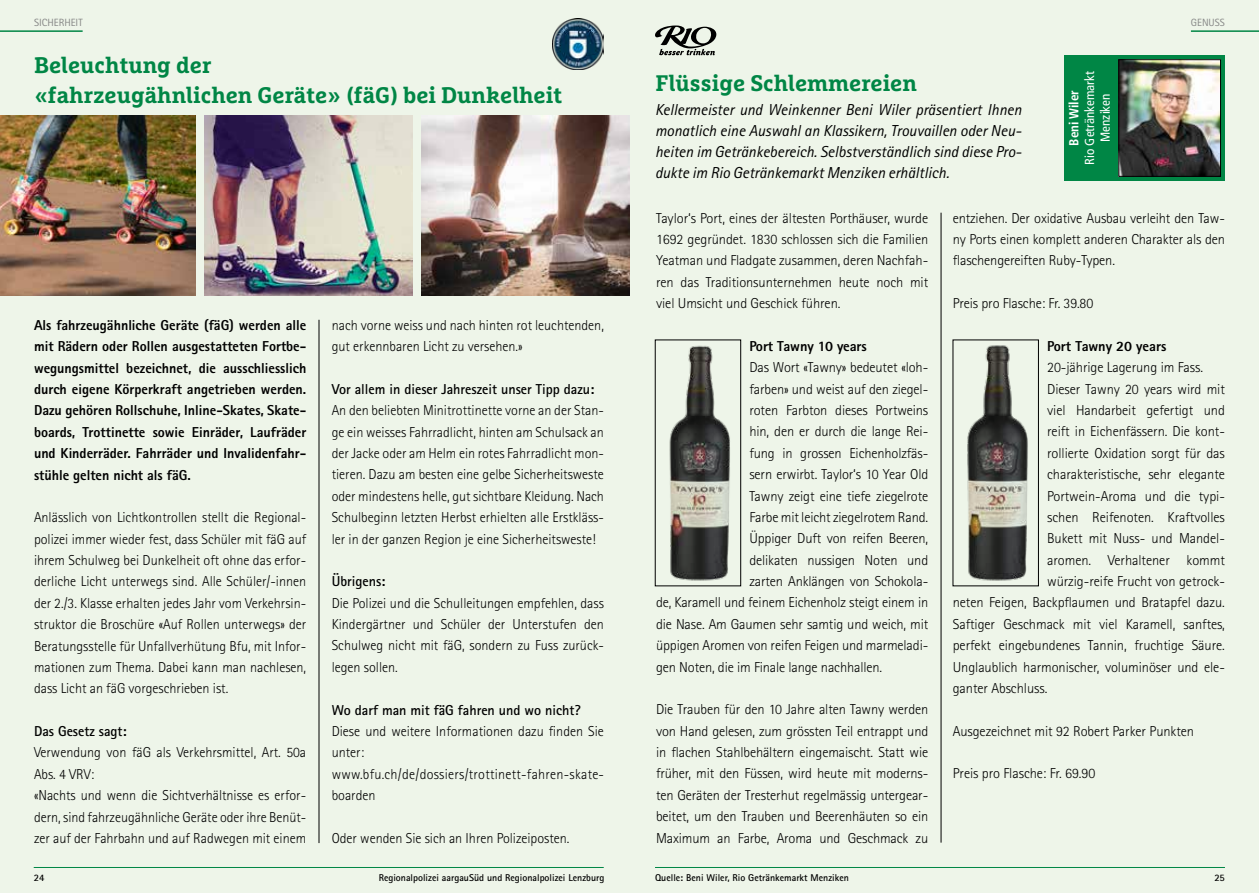
<style>
.page{position:relative;width:1259px;height:893px;background:#fff}
.page>*{position:absolute;margin:0;border:0;box-sizing:border-box;transform-origin:0 0}
.t1{font:700 22.5px/30px "Marselis Slab Pro";color:#008645}
.t2{font:italic 15.9px/21px "Rotis Sans Serif Std";color:#000;text-align:justify}
.t3{font:300 14.4px/21.3px "Rotis Sans Serif Std";letter-spacing:-.005em;color:#000;text-align:justify}
.t4{font:800 14.4px/21.3px "Rotis Sans Serif Std";color:#000;text-align:justify}
.t5{font:700 14.4px "Rotis Sans Serif Std";color:#000}
.t6{font:condensed 13.05px/15.8px "Frutiger LT Std";color:#fff;text-align:center}
.t7{font:700 condensed 13.05px "Frutiger LT Std";color:#fff}
.t8{font:10.5px "Rotis Sans Serif Std";color:#868786}
.t9{font:700 9.9px "Rotis Sans Serif Std";color:#000}
</style>
<div class="page">
<div style="left:0;top:0;width:629px;height:893px;background:#eef5e9"></div>
<hr style="left:0;top:30px;width:83px;height:2px;background:#008645">
<hr style="left:34px;top:867px;width:570px;height:1px;background:#008645">
<img style="left:552px;top:18px;width:51px;height:52px">
<div style="left:629px;top:0;width:630px;height:893px;background:#eef5e9"></div>
<hr style="left:319px;top:320px;width:1px;height:523px;background:#000">
<img style="left:0;top:116px;width:195px;height:180px">
<img style="left:204px;top:116px;width:208px;height:180px">
<img style="left:421px;top:116px;width:208px;height:180px">
<svg style="left:655px;top:26px;width:62px;height:29px"></svg>
<hr style="left:940px;top:213px;width:1px;height:630px;background:#000">
<div style="left:1064px;top:55px;width:161px;height:126px;background:#008645"></div>
<img style="left:1120px;top:62px;width:98px;height:113px">
<div style="left:1118px;top:60px;width:102px;height:117px;border:1px solid #000"></div>
<hr style="left:1191px;top:30px;width:68px;height:2px;background:#008645">
<hr style="left:655px;top:867px;width:570px;height:1px;background:#008645">
<img style="left:669px;top:345px;width:61px;height:236px">
<div style="left:655px;top:340px;width:86px;height:246px;border:1px solid #000"></div>
<img style="left:967px;top:345px;width:61px;height:236px">
<p class="t8" style="left:34px;top:16px;width:50px">SICHERHEIT</p>
<h1 class="t1" style="left:34px;top:50px;width:529px">Beleuchtung der<br>«fahrzeugähnlichen Geräte» (fäG) bei Dunkelheit</h1>
<p class="t4" style="left:34px;top:314px;width:274px">Als fahrzeugähnliche Geräte (fäG) werden alle mit Rädern oder Rollen ausgestatteten Fortbe&shy;wegungsmittel bezeichnet, die ausschliesslich durch eigene Körperkraft angetrieben werden.<br>Dazu gehören Rollschuhe, Inline-Skates, Skate&shy;boards, Trottinette sowie Einräder, Laufräder und Kinderräder. Fahrräder und Invalidenfahr&shy;stühle gelten nicht als fäG.</p>
<p class="t3" style="left:34px;top:507px;width:274px">Anlässlich von Lichtkontrollen stellt die Regional&shy;polizei immer wieder fest, dass Schüler mit fäG auf ihrem Schulweg bei Dunkelheit oft ohne das erfor&shy;derliche Licht unterwegs sind. Alle Schüler/-innen der 2./3. Klasse erhalten jedes Jahr vom Verkehrsin&shy;struktor die Broschüre «Auf Rollen unterwegs» der Beratungsstelle für Unfallverhütung Bfu, mit Infor&shy;mationen zum Thema. Dabei kann man nachlesen, dass Licht an fäG vorgeschrieben ist.</p>
<p class="t5" style="left:34px;top:722px;width:94px">Das Gesetz sagt:</p>
<p class="t3" style="left:34px;top:742px;width:274px;text-align:left">Verwendung von fäG als Verkehrsmittel, Art. 50a Abs. 4 VRV:<br>«Nachts und wenn die Sichtverhältnisse es erfor&shy;dern, sind fahrzeugähnliche Geräte oder ihre Benüt&shy;zer auf der Fahrbahn und auf Radwegen mit einem</p>
<p class="t3" style="left:332px;top:314px;width:274px">nach vorne weiss und nach hinten rot leuchtenden, gut erkennbaren Licht zu versehen.»</p>
<p class="t5" style="left:332px;top:380px;width:264px">Vor allem in dieser Jahreszeit unser Tipp dazu:</p>
<p class="t3" style="left:332px;top:400px;width:274px">An den beliebten Minitrottinette vorne an der Stan&shy;ge ein weisses Fahrradlicht, hinten am Schulsack an der Jacke oder am Helm ein rotes Fahrradlicht mon&shy;tieren. Dazu am besten eine gelbe Sicherheitsweste oder mindestens helle, gut sichtbare Kleidung. Nach Schulbeginn letzten Herbst erhielten alle Erstkläss&shy;ler in der ganzen Region je eine Sicherheitsweste!</p>
<p class="t5" style="left:332px;top:572px;width:55px">Übrigens:</p>
<p class="t3" style="left:332px;top:592px;width:274px">Die Polizei und die Schulleitungen empfehlen, dass Kindergärtner und Schüler der Unterstufen den Schulweg nicht mit fäG, sondern zu Fuss zurück&shy;legen sollen.</p>
<p class="t5" style="left:332px;top:700px;width:250px">Wo darf man mit fäG fahren und wo nicht?</p>
<p class="t3" style="left:332px;top:721px;width:274px;text-align:left">Diese und weitere Informationen dazu finden Sie unter: www.bfu.ch/de/dossiers/trottinett-fahren-skate&shy;boarden</p>
<p class="t3" style="left:332px;top:827px;width:239px">Oder wenden Sie sich an Ihren Polizeiposten.</p>
<p class="t9" style="left:34px;top:871px;width:12px">24</p>
<p class="t9" style="left:379px;top:872px;width:227px">Regionalpolizei aargauSüd und Regionalpolizei Lenzburg</p>
<h1 class="t1" style="left:655px;top:68px;width:263px">Flüssige Schlemmereien</h1>
<p class="t2" style="left:655px;top:100px;width:368px">Kellermeister und Weinkenner Beni Wiler präsentiert Ihnen monatlich eine Auswahl an Klassikern, Trouvaillen oder Neu&shy;heiten im Getränkebereich. Selbstverständlich sind diese Pro&shy;dukte im Rio Getränkemarkt Menziken erhältlich.</p>
<p class="t6" style="left:1082px;top:165px;width:95px;rotate:-90deg">Rio Getränkemarkt<br>Menziken</p>
<p class="t7" style="left:1066px;top:146px;width:57px;rotate:-90deg">Beni Wiler</p>
<p class="t8" style="left:1191px;top:16px;width:36px">GENUSS</p>
<p class="t3" style="left:656px;top:207px;width:274px">Taylor‘s Port, eines der ältesten Porthäuser, wurde 1692 gegründet. 1830 schlossen sich die Familien Yeatman und Fladgate zusammen, deren Nachfah&shy;ren das Traditionsunternehmen heute noch mit viel Umsicht und Geschick führen.</p>
<p class="t4" style="left:749px;top:335px;width:119px">Port Tawny 10 years</p>
<p class="t3" style="left:749px;top:357px;width:180px">Das Wort «Tawny» bedeutet «loh-</p>
<p class="t3" style="left:749px;top:378px;width:180px">farben» und weist auf den ziegel-</p>
<p class="t3" style="left:749px;top:400px;width:180px">roten Farbton dieses Portweins</p>
<p class="t3" style="left:749px;top:421px;width:180px">hin, den er durch die lange Rei-</p>
<p class="t3" style="left:749px;top:443px;width:180px">fung in grossen Eichenholzfäs-</p>
<p class="t3" style="left:749px;top:464px;width:180px">sern erwirbt. Taylor‘s 10 Year Old</p>
<p class="t3" style="left:749px;top:485px;width:180px">Tawny zeigt eine tiefe ziegelrote</p>
<p class="t3" style="left:749px;top:507px;width:180px">Farbe mit leicht ziegelrotem Rand.</p>
<p class="t3" style="left:749px;top:528px;width:180px">Üppiger Duft von reifen Beeren,</p>
<p class="t3" style="left:749px;top:549px;width:180px">delikaten nussigen Noten und</p>
<p class="t3" style="left:749px;top:571px;width:180px">zarten Anklängen von Schokola-</p>
<p class="t3" style="left:656px;top:592px;width:274px">de, Karamell und feinem Eichenholz steigt einem in</p>
<p class="t3" style="left:656px;top:613px;width:274px">die Nase. Am Gaumen sehr samtig und weich, mit</p>
<p class="t3" style="left:656px;top:635px;width:274px">üppigen Aromen von reifen Feigen und marmeladi-</p>
<p class="t3" style="left:656px;top:656px;width:228px">gen Noten, die im Finale lange nachhallen.</p>
<p class="t3" style="left:656px;top:699px;width:274px">Die Trauben für den 10 Jahre alten Tawny werden von Hand gelesen, zum grössten Teil entrappt und in flachen Stahlbehältern eingemaischt. Statt wie früher, mit den Füssen, wird heute mit moderns&shy;ten Geräten der Tresterhut regelmässig untergear&shy;beitet, um den Trauben und Beerenhäuten so ein Maximum an Farbe, Aroma und Geschmack zu</p>
<p class="t9" style="left:655px;top:871px;width:195px">Quelle: Beni Wiler, Rio Getränkemarkt Menziken</p>
<p class="t3" style="left:952px;top:207px;width:274px">entziehen. Der oxidative Ausbau verleiht den Taw&shy;ny Ports einen komplett anderen Charakter als den flaschengereiften Ruby-Typen.</p>
<p class="t3" style="left:952px;top:293px;width:142px">Preis pro Flasche: Fr. 39.80</p>
<p class="t4" style="left:1047px;top:335px;width:121px">Port Tawny 20 years</p>
<p class="t3" style="left:1047px;top:357px;width:157px">20-jährige Lagerung im Fass.</p>
<p class="t3" style="left:1047px;top:378px;width:179px">Dieser Tawny 20 years wird mit</p>
<p class="t3" style="left:1047px;top:400px;width:179px">viel Handarbeit gefertigt und</p>
<p class="t3" style="left:1047px;top:421px;width:179px">reift in Eichenfässern. Die kont-</p>
<p class="t3" style="left:1047px;top:443px;width:179px">rollierte Oxidation sorgt für das</p>
<p class="t3" style="left:1047px;top:464px;width:179px">charakteristische, sehr elegante</p>
<p class="t3" style="left:1047px;top:485px;width:179px">Portwein-Aroma und die typi-</p>
<p class="t3" style="left:1047px;top:507px;width:179px">schen Reifenoten. Kraftvolles</p>
<p class="t3" style="left:1047px;top:528px;width:179px">Bukett mit Nuss- und Mandel-</p>
<p class="t3" style="left:1047px;top:549px;width:179px">aromen. Verhaltener kommt</p>
<p class="t3" style="left:1047px;top:571px;width:179px">würzig-reife Frucht von getrock-</p>
<p class="t3" style="left:952px;top:592px;width:274px">neten Feigen, Backpflaumen und Bratapfel dazu.</p>
<p class="t3" style="left:952px;top:613px;width:274px">Saftiger Geschmack mit viel Karamell, sanftes,</p>
<p class="t3" style="left:952px;top:635px;width:274px">perfekt eingebundenes Tannin, fruchtige Säure.</p>
<p class="t3" style="left:952px;top:656px;width:274px">Unglaublich harmonischer, voluminöser und ele-</p>
<p class="t3" style="left:952px;top:678px;width:96px">ganter Abschluss.</p>
<p class="t3" style="left:952px;top:720px;width:243px">Ausgezeichnet mit 92 Robert Parker Punkten</p>
<p class="t3" style="left:952px;top:763px;width:144px">Preis pro Flasche: Fr. 69.90</p>
<p class="t9" style="left:1214px;top:871px;width:12px">25</p>
</div>
